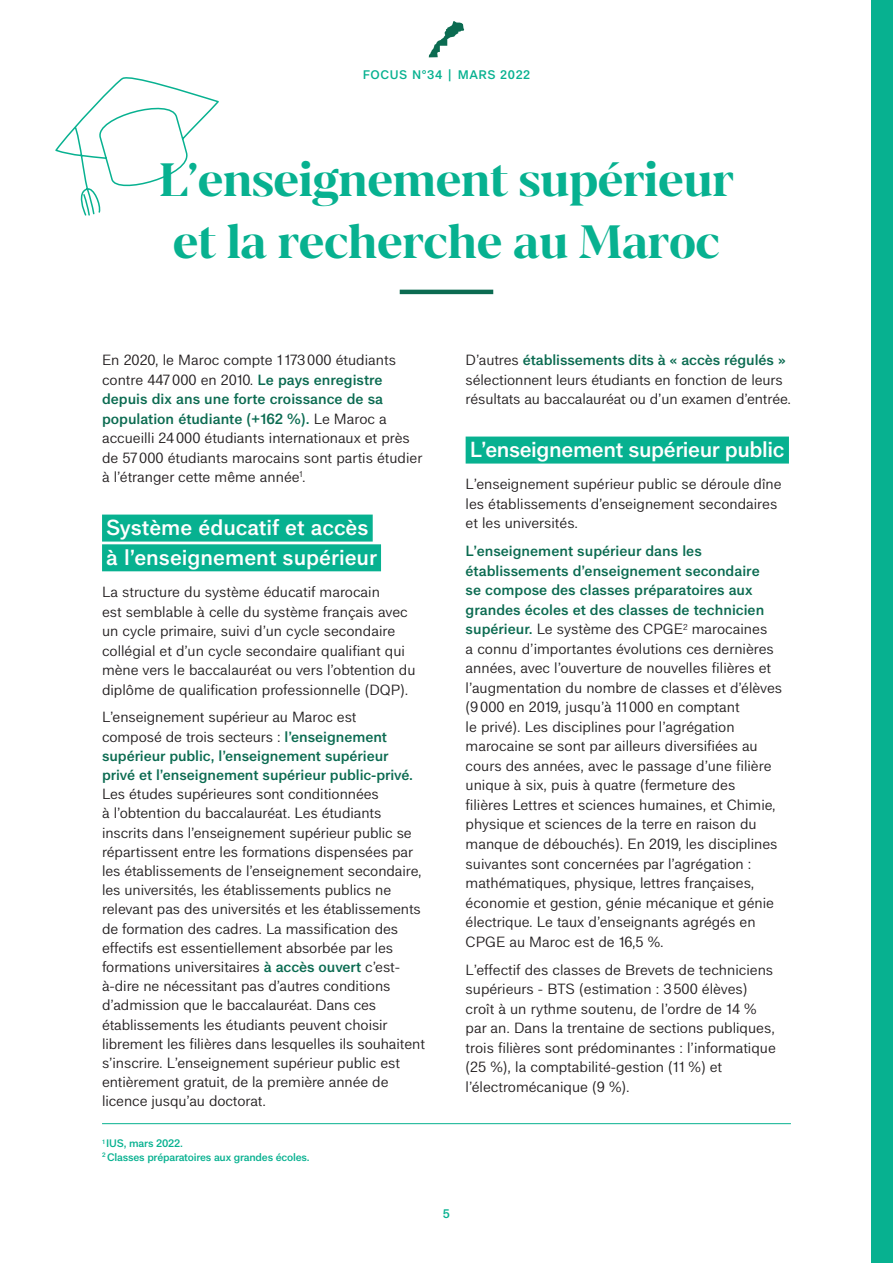
<style>
.page{position:relative;width:893px;height:1263px;background:#fff}
.page>*{position:absolute;margin:0;border:0;box-sizing:border-box;transform-origin:0 0}
.TITRE{font:700 45px/61.5px "CAMPUS FRANCE SERIF BETA 1";letter-spacing:-.025em;color:#07b190;text-align:center}
.ST1{font:600 21px "CAMPUS FRANCE SANS BETA 1";letter-spacing:-.02em;color:#fff}
.ST1_SUITE{font:600 21px "CAMPUS FRANCE SANS BETA 1";color:#fff}
.ST1-2{font:600 21px "CAMPUS FRANCE SANS BETA 1";color:#fff}
.TEXTE_COURANT{font:14.25px/19.5px "CAMPUS FRANCE SANS BETA 1";color:#231f20}
.t1{font:600 12px "CAMPUS FRANCE SANS BETA 1";letter-spacing:.05em;color:#07b190}
.NOTE{font:600 10.5px "CAMPUS FRANCE SANS BETA 1";letter-spacing:-.02em;color:#07b190}
.NOTE_PREMIERE{font:600 10.5px "CAMPUS FRANCE SANS BETA 1";letter-spacing:-.02em;color:#07b190}
.s1{font-weight:600;color:#0b6b51}
</style>
<div class="page">
<div style="left:872px;top:0;width:21px;height:1263px;background:#07b190"></div>
<svg style="left:429px;top:21px;width:35px;height:36px"></svg>
<svg style="left:55px;top:77px;width:164px;height:139px"></svg>
<hr style="left:400px;top:290px;width:93px;height:4px;background:#0b6b51">
<div style="left:102px;top:515px;width:271px;height:27px;background:#07b190"></div>
<div style="left:102px;top:544px;width:279px;height:27px;background:#07b190"></div>
<hr style="left:102px;top:1123px;width:689px;height:1px;background:#07b190">
<div style="left:466px;top:437px;width:323px;height:27px;background:#07b190"></div>
<p class="t1" style="left:363px;top:66px;width:169px">FOCUS N°34 | MARS 2022</p>
<p class="TITRE" style="left:159px;top:151px;width:577px">L’enseignement supérieur et la recherche au Maroc</p>
<p class="TEXTE_COURANT" style="left:102px;top:349px;width:322px">En 2020, le Maroc compte 1 173 000 étudiants contre 447 000 en 2010. <span class="s1">Le pays enregistre depuis dix ans une forte croissance de sa population étudiante (+162 %).</span> Le Maroc a accueilli 24 000 étudiants internationaux et près de 57 000 étudiants marocains sont partis étudier à l’étranger cette même année<sup>1</sup>.</p>
<p class="ST1-2" style="left:106px;top:512px;width:264px">Système éducatif et accès</p>
<p class="ST1_SUITE" style="left:106px;top:542px;width:272px">à l’enseignement supérieur</p>
<p class="TEXTE_COURANT" style="left:102px;top:581px;width:315px">La structure du système éducatif marocain<br>est semblable à celle du système français avec un cycle primaire, suivi d’un cycle secondaire collégial et d’un cycle secondaire qualifiant qui mène vers le baccalauréat ou vers l’obtention du diplôme de qualification professionnelle (DQP).</p>
<p class="TEXTE_COURANT" style="left:102px;top:707px;width:324px">L’enseignement supérieur au Maroc est<br>composé de trois secteurs : <span class="s1">l’enseignement supérieur public, l’enseignement supérieur privé et l’enseignement supérieur public-privé.<br></span>Les études supérieures sont conditionnées<br>à l’obtention du baccalauréat. Les étudiants inscrits dans l’enseignement supérieur public se répartissent entre les formations dispensées par les établissements de l’enseignement secondaire, les universités, les établissements publics ne relevant pas des universités et les établissements de formation des cadres. La massification des effectifs est essentiellement absorbée par les formations universitaires <span class="s1">à accès ouvert</span> c’est&shy;à-dire ne nécessitant pas d’autres conditions d’admission que le baccalauréat. Dans ces établissements les étudiants peuvent choisir librement les filières dans lesquelles ils souhaitent s’inscrire. L’enseignement supérieur public est entièrement gratuit, de la première année de licence jusqu’au doctorat.</p>
<p class="NOTE_PREMIERE" style="left:102px;top:1136px;width:82px"><sup>1</sup> IUS, mars 2022.</p>
<p class="NOTE" style="left:102px;top:1149px;width:209px"><sup>2</sup> Classes préparatoires aux grandes écoles.</p>
<p class="TEXTE_COURANT" style="left:466px;top:349px;width:327px">D’autres <span class="s1">établissements dits à « accès régulés » </span>sélectionnent leurs étudiants en fonction de leurs résultats au baccalauréat ou d’un examen d’entrée.</p>
<p class="ST1" style="left:470px;top:434px;width:316px">L’enseignement supérieur public</p>
<p class="TEXTE_COURANT" style="left:466px;top:474px;width:317px">L’enseignement supérieur public se déroule dîne les établissements d’enseignement secondaires et les universités.</p>
<p class="TEXTE_COURANT" style="left:466px;top:541px;width:318px"><span class="s1">L’enseignement supérieur dans les établissements d’enseignement secondaire<br>se compose des classes préparatoires aux grandes écoles et des classes de technicien supérieur.</span> Le système des CPGE<sup>2</sup> marocaines<br>a connu d’importantes évolutions ces dernières années, avec l’ouverture de nouvelles filières et l’augmentation du nombre de classes et d’élèves (9 000 en 2019, jusqu’à 11 000 en comptant<br>le privé). Les disciplines pour l’agrégation marocaine se sont par ailleurs diversifiées au cours des années, avec le passage d’une filière unique à six, puis à quatre (fermeture des<br>filières Lettres et sciences humaines, et Chimie, physique et sciences de la terre en raison du manque de débouchés). En 2019, les disciplines suivantes sont concernées par l’agrégation : mathématiques, physique, lettres françaises, économie et gestion, génie mécanique et génie électrique. Le taux d’enseignants agrégés en CPGE au Maroc est de 16,5 %.</p>
<p class="TEXTE_COURANT" style="left:466px;top:959px;width:312px">L’effectif des classes de Brevets de techniciens supérieurs - BTS (estimation : 3 500 élèves) croît à un rythme soutenu, de l’ordre de 14 % par an. Dans la trentaine de sections publiques, trois filières sont prédominantes : l’informatique (25 %), la comptabilité-gestion (11 %) et l’électromécanique (9 %).</p>
<p class="t1" style="left:443px;top:1205px;width:9px">5</p>
</div>
